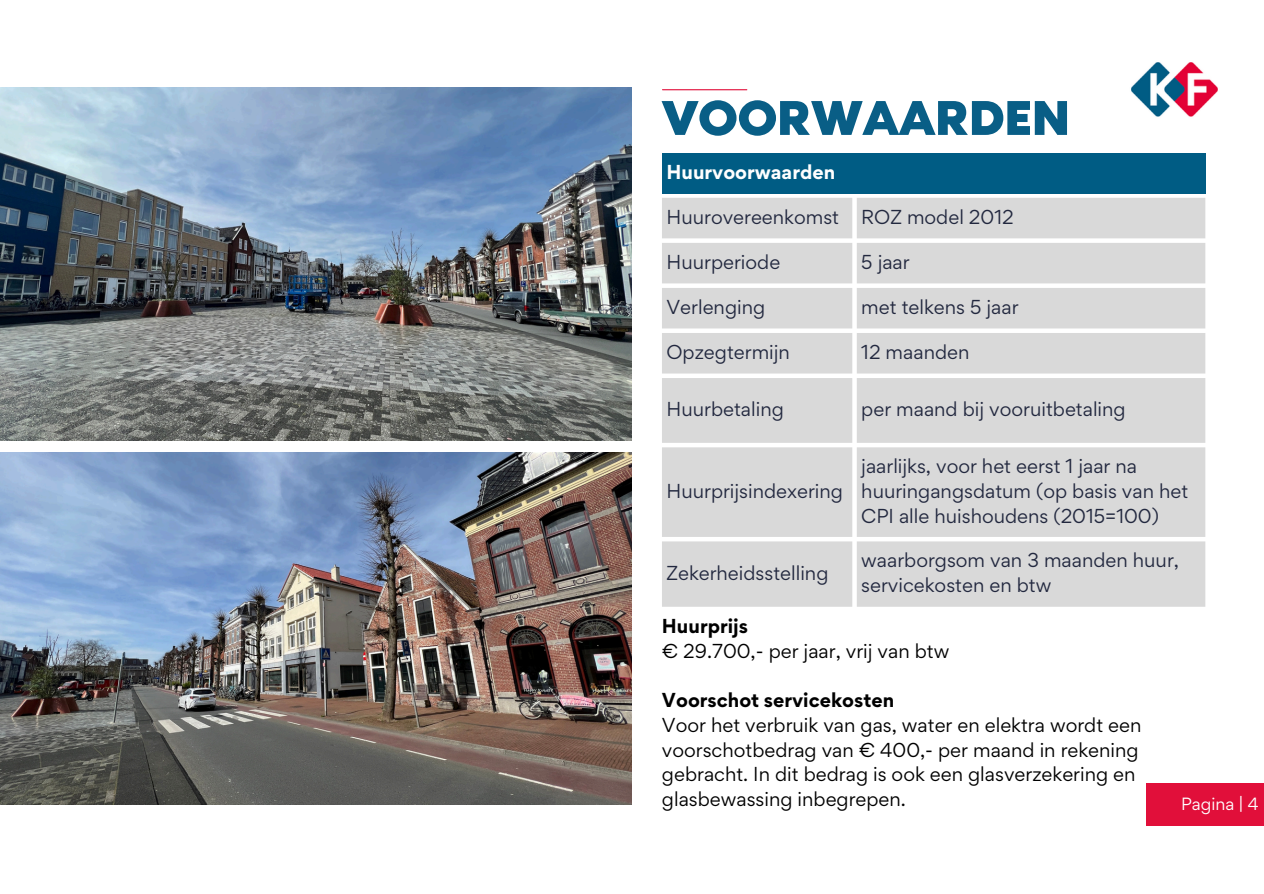
<style>
.page{position:relative;width:1264px;height:894px;background:#fff}
.page>*{position:absolute;margin:0;border:0;box-sizing:border-box;transform-origin:0 0}
.t1{font:61.35px "RTL Media Pro Medium";color:#095e86}
.t2{font:18px/24.8px "Gordita";color:#22283f}
.t3{font:18px/24.8px "Gordita";color:#000}
.t4{font:700 18px "Gordita";color:#fff}
.t5{font:15.75px "Gordita";color:#fff}
.s1{font-weight:700}
</style>
<div class="page">
<img style="left:1131px;top:62px;width:87px;height:55px">
<hr style="left:662px;top:89px;width:84px;height:1px;background:#e10f3a">
<div style="left:1146px;top:783px;width:117px;height:42px;background:#e10f3a"></div>
<img style="left:0;top:87px;width:631px;height:353px">
<img style="left:0;top:452px;width:631px;height:352px">
<div style="left:662px;top:153px;width:543px;height:40px;background:#005c84"></div>
<svg style="left:662px;top:198px;width:543px;height:408px;background:#dbdbdb"></svg>
<p class="t1" style="left:662px;top:91px;width:409px">VOORWAARDEN</p>
<p class="t4" style="left:666px;top:159px;width:170px">Huurvoorwaarden</p>
<p class="t2" style="left:666px;top:204px;width:174px">Huurovereenkomst</p>
<p class="t2" style="left:861px;top:204px;width:154px">ROZ model 2012</p>
<p class="t2" style="left:666px;top:249px;width:115px">Huurperiode</p>
<p class="t2" style="left:861px;top:249px;width:50px">5 jaar</p>
<p class="t2" style="left:666px;top:294px;width:100px">Verlenging</p>
<p class="t2" style="left:861px;top:294px;width:159px">met telkens 5 jaar</p>
<p class="t2" style="left:666px;top:339px;width:125px">Opzegtermijn</p>
<p class="t2" style="left:861px;top:339px;width:110px">12 maanden</p>
<p class="t2" style="left:666px;top:396px;width:119px">Huurbetaling</p>
<p class="t2" style="left:861px;top:396px;width:266px">per maand bij vooruitbetaling</p>
<p class="t2" style="left:666px;top:478px;width:178px">Huurprijsindexering</p>
<p class="t2" style="left:666px;top:560px;width:163px">Zekerheidsstelling</p>
<p class="t2" style="left:861px;top:453px;width:328px">jaarlijks, voor het eerst 1 jaar na huuringangsdatum (op basis van het<br>CPI alle huishoudens (2015=100)</p>
<h2 class="t2" style="left:861px;top:547px;width:319px">waarborgsom van 3 maanden huur, servicekosten en btw</h2>
<p class="t3" style="left:662px;top:613px;width:289px"><span class="s1">Huurprijs<br></span>€ 29.700,- per jaar, vrij van btw</p>
<p class="t3" style="left:662px;top:687px;width:481px"><span class="s1">Voorschot servicekosten<br></span>Voor het verbruik van gas, water en elektra wordt een voorschotbedrag van € 400,- per maand in rekening gebracht. In dit bedrag is ook een glasverzekering en glasbewassing inbegrepen.</p>
<p class="t5" style="left:1181px;top:793px;width:79px">Pagina | 4</p>
</div>
